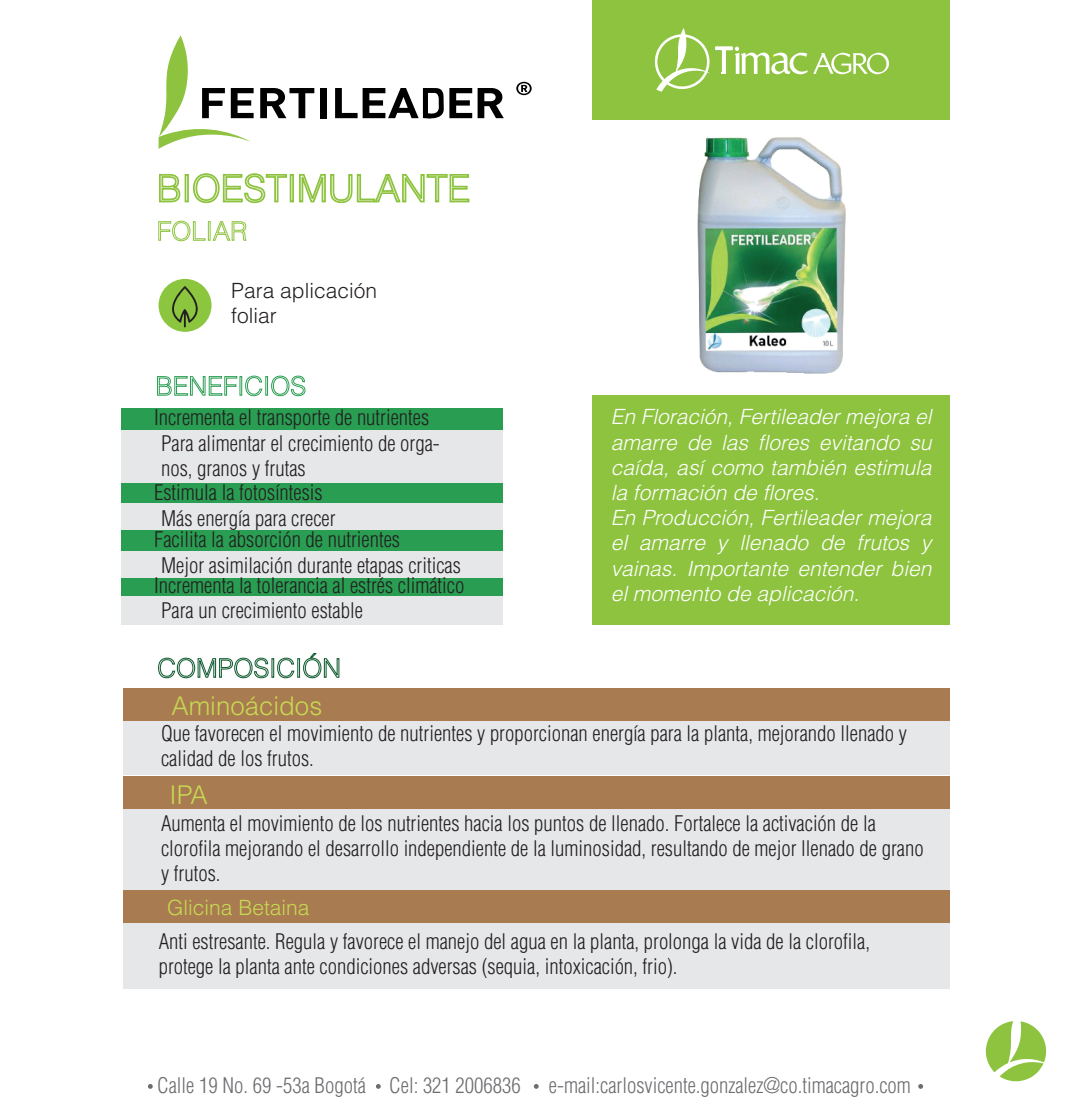
<style>
.page{position:relative;width:1071px;height:1105px;background:#fff}
.page>*{position:absolute;margin:0;border:0;box-sizing:border-box;transform-origin:0 0}
.t1{font:300 25.9px "Helvetica LT Std";color:#c6da53}
.t2{font:300 condensed 21px/25.2px "Helvetica LT Std";color:#231f20}
.t3{font:italic 300 21px/25.2px "Helvetica LT Std";color:#fff}
.t4{font:300 condensed 21px "Helvetica LT Std";color:#6c6d70}
.t5{font:300 21px/25px "Helvetica LT Std";color:#231f20}
.t6{font:300 21px "Helvetica LT Std";color:#c6da53}
</style>
<div class="page">
<svg style="left:985px;top:1021px;width:62px;height:61px"></svg>
<div style="left:121px;top:409px;width:381px;height:22px;background:#299d51"></div>
<div style="left:121px;top:483px;width:381px;height:21px;background:#299d51"></div>
<div style="left:121px;top:530px;width:381px;height:21px;background:#299d51"></div>
<div style="left:121px;top:577px;width:381px;height:21px;background:#299d51"></div>
<div style="left:121px;top:431px;width:381px;height:52px;background:#e6e7e9"></div>
<div style="left:121px;top:504px;width:381px;height:26px;background:#e6e7e9"></div>
<div style="left:121px;top:551px;width:381px;height:26px;background:#e6e7e9"></div>
<div style="left:121px;top:596px;width:381px;height:29px;background:#e6e7e9"></div>
<svg style="left:478px;top:88px;width:26px;height:30px"></svg>
<svg style="left:260px;top:88px;width:54px;height:30px"></svg>
<div style="left:320px;top:88px;width:7px;height:30px;background:#000"></div>
<svg style="left:516px;top:82px;width:16px;height:13px"></svg>
<svg style="left:159px;top:35px;width:95px;height:114px"></svg>
<svg style="left:335px;top:88px;width:137px;height:31px"></svg>
<svg style="left:159px;top:174px;width:22px;height:29px"></svg>
<div style="left:185px;top:174px;width:4px;height:28px;border:2px solid #8dc33e"></div>
<svg style="left:193px;top:173px;width:94px;height:31px"></svg>
<div style="left:290px;top:174px;width:4px;height:28px;border:2px solid #8dc33e"></div>
<svg style="left:299px;top:174px;width:171px;height:30px"></svg>
<svg style="left:158px;top:220px;width:48px;height:22px"></svg>
<div style="left:208px;top:221px;width:3px;height:20px;border:1px solid #8dc33e"></div>
<svg style="left:212px;top:221px;width:35px;height:20px"></svg>
<div style="left:159px;top:279px;width:53px;height:53px;background:#8bc63e;border-radius:50%"></div>
<div style="left:592px;top:0;width:358px;height:119px;background:#8dc33e"></div>
<div style="left:592px;top:395px;width:358px;height:230px;background:#8dc33e"></div>
<svg style="left:654px;top:28px;width:235px;height:64px"></svg>
<svg style="left:172px;top:286px;width:26px;height:41px"></svg>
<img style="left:697px;top:137px;width:149px;height:237px">
<svg style="left:157px;top:376px;width:81px;height:20px"></svg>
<div style="left:240px;top:376px;width:2px;height:20px;border:1px solid #299d51"></div>
<svg style="left:245px;top:375px;width:18px;height:22px"></svg>
<div style="left:265px;top:376px;width:3px;height:20px;border:1px solid #299d51"></div>
<svg style="left:271px;top:375px;width:35px;height:22px"></svg>
<svg style="left:158px;top:657px;width:111px;height:22px"></svg>
<div style="left:271px;top:658px;width:3px;height:20px;border:1px solid #125c31"></div>
<svg style="left:277px;top:657px;width:18px;height:22px"></svg>
<div style="left:297px;top:658px;width:3px;height:20px;border:1px solid #125c31"></div>
<svg style="left:303px;top:653px;width:37px;height:26px"></svg>
<div style="left:124px;top:688px;width:826px;height:35px;background:#a97b50"></div>
<div style="left:124px;top:776px;width:826px;height:33px;background:#a97b50"></div>
<div style="left:124px;top:890px;width:826px;height:34px;background:#a97b50"></div>
<div style="left:124px;top:721px;width:826px;height:54px;background:#e6e7e9"></div>
<div style="left:124px;top:809px;width:826px;height:81px;background:#e6e7e9"></div>
<div style="left:124px;top:924px;width:826px;height:65px;background:#e6e7e9"></div>
<svg style="left:376px;top:1084px;width:5px;height:5px"></svg>
<svg style="left:148px;top:1084px;width:5px;height:5px"></svg>
<svg style="left:918px;top:1084px;width:5px;height:5px"></svg>
<svg style="left:534px;top:1084px;width:5px;height:5px"></svg>
<p class="t5" style="left:231px;top:277px;width:147px">Para aplicación foliar</p>
<p class="t2" style="left:154px;top:405px;width:277px">Incrementa el transporte de nutrientes</p>
<p class="t2" style="left:161px;top:430px;width:280px">Para alimentar el crecimiento de orga&shy;nos, granos y frutas</p>
<p class="t2" style="left:154px;top:480px;width:170px">Estimula la fotosíntesis</p>
<p class="t2" style="left:161px;top:505px;width:176px">Más energía para crecer</p>
<p class="t2" style="left:154px;top:527px;width:248px">Facilita la absorción de nutrientes</p>
<p class="t2" style="left:161px;top:553px;width:301px">Mejor asimilación durante etapas criticas</p>
<p class="t2" style="left:154px;top:573px;width:312px">Incrementa la tolerancia al estrés climático</p>
<p class="t2" style="left:161px;top:598px;width:203px">Para un crecimiento estable</p>
<p class="t1" style="left:172px;top:689px;width:152px">Aminoácidos</p>
<p class="t3" style="left:611px;top:404px;width:322px">En Floración, Fertileader mejora el amarre de las flores evitando su caída, así como también estimula la formación de flores.<br>En Producción, Fertileader mejora el amarre y llenado de frutos y vainas. Importante entender bien el momento de aplicación.</p>
<p class="t2" style="left:161px;top:720px;width:747px">Que favorecen el movimiento de nutrientes y proporcionan energía para la planta, mejorando llenado y calidad de los frutos.</p>
<p class="t1" style="left:170px;top:778px;width:40px">IPA</p>
<p class="t2" style="left:161px;top:810px;width:764px">Aumenta el movimiento de los nutrientes hacia los puntos de llenado. Fortalece la activación de la clorofila mejorando el desarrollo independiente de la luminosidad, resultando de mejor llenado de grano y frutos.</p>
<p class="t6" style="left:167px;top:895px;width:144px">Glicina Betaina</p>
<p class="t2" style="left:159px;top:928px;width:713px">Anti estresante. Regula y favorece el manejo del agua en la planta, prolonga la vida de la clorofila, protege la planta ante condiciones adversas (sequia, intoxicación, frio).</p>
<p class="t4" style="left:157px;top:1072px;width:365px">Calle 19 No. 69 -53a Bogotá Cel: 321 2006836</p>
<p class="t4" style="left:549px;top:1072px;width:364px">e-mail:carlosvicente.gonzalez@co.timacagro.com</p>
</div>
